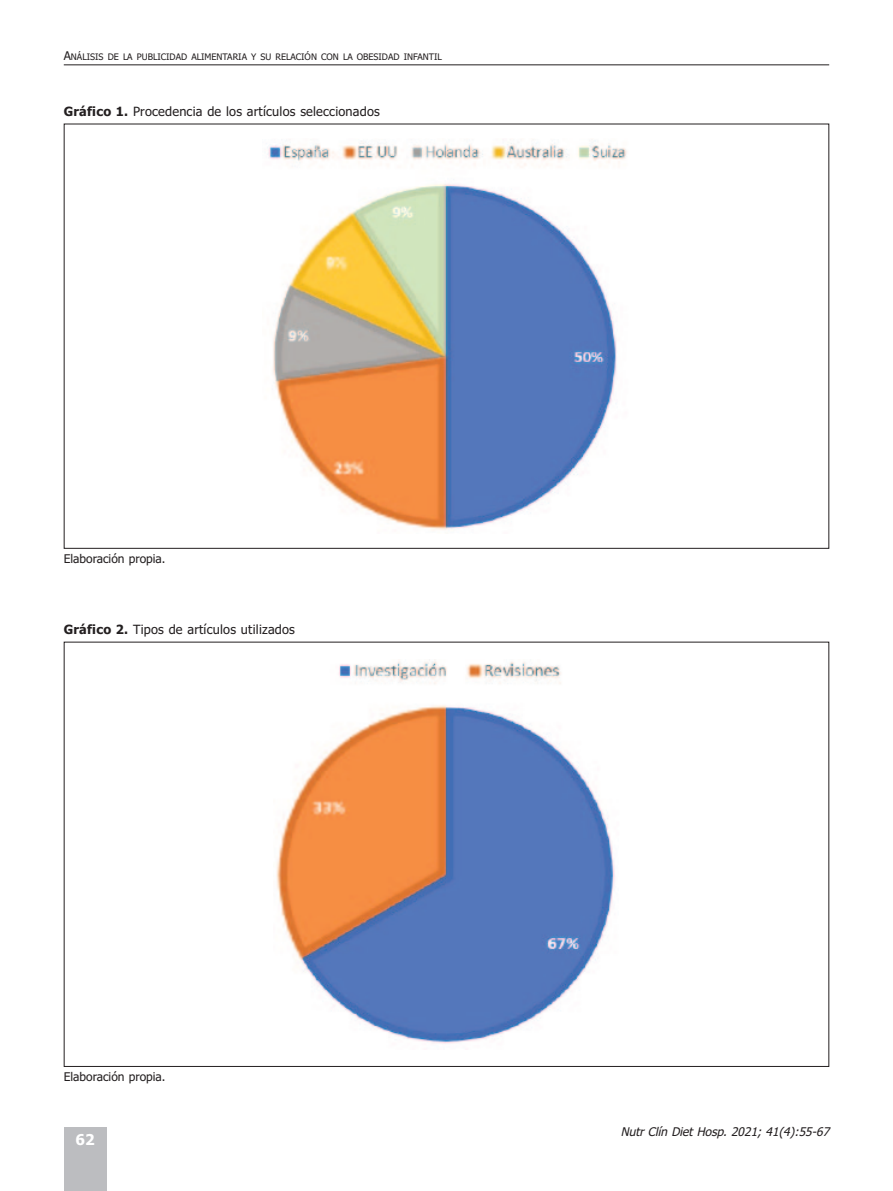
<style>
.page{position:relative;width:893px;height:1191px;background:#fff}
.page>*{position:absolute;margin:0;border:0;box-sizing:border-box;transform-origin:0 0}
.t1{font:700 15px "Tahoma";color:#fff}
.t2{font:12.75px "Tahoma";letter-spacing:.015em;color:#231f20}
.t3{font:12px "Tahoma";color:#231f20}
.t4{font:italic 12px "Tahoma";color:#231f20}
.t5{font:9px "Tahoma";color:#231f20}
.s1{font-size:12px}
.s2{font-weight:700}
</style>
<div class="page">
<div style="left:64px;top:1127px;width:42px;height:63px;background:#bcbdc0"></div>
<hr style="left:64px;top:64px;width:765px;height:1px;background:#231f20">
<img style="left:267px;top:140px;width:360px;height:391px">
<img style="left:276px;top:661px;width:339px;height:383px">
<p class="t5" style="left:64px;top:53px;width:380px"><span class="s1">A</span>NÁLISIS DE LA PUBLICIDAD ALIMENTARIA Y SU RELACIÓN CON LA OBESIDAD INFANTIL</p>
<p class="t2" style="left:64px;top:106px;width:318px"><span class="s2">Gráfico 1.</span> Procedencia de los artículos seleccionados</p>
<p class="t3" style="left:64px;top:554px;width:103px">Elaboración propia.</p>
<p class="t2" style="left:64px;top:624px;width:233px"><span class="s2">Gráfico 2.</span> Tipos de artículos utilizados</p>
<p class="t3" style="left:64px;top:1072px;width:103px">Elaboración propia.</p>
<p class="t1" style="left:75px;top:1133px;width:21px">62</p>
<p class="t4" style="left:621px;top:1127px;width:213px">Nutr Clín Diet Hosp. 2021; 41(4):55-67</p>
</div>
